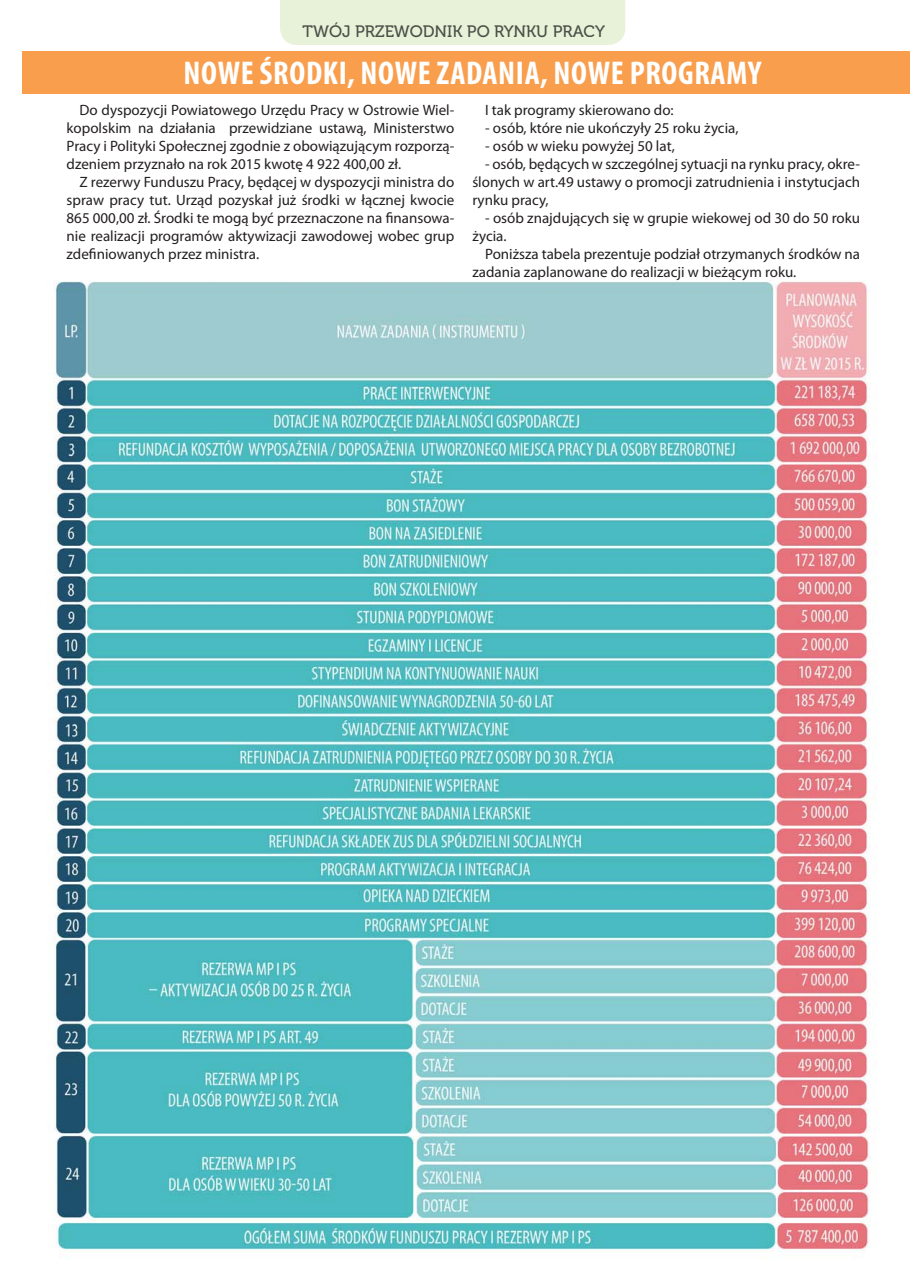
<style>
.page{position:relative;width:910px;height:1280px;background:#fff}
.page>*{position:absolute;margin:0;border:0;box-sizing:border-box;transform-origin:0 0}
.t1{font:700 condensed 33px "Myriad Pro";letter-spacing:.02em;color:#fff}
.t2{font:16.5px "Museo 500";color:#4c5149}
.t3{font:15px/18px "Myriad Pro";color:#231f20;text-align:justify}
</style>
<div class="page">
<div style="left:280px;top:0;width:345px;height:45px;background:#e8f2d8"></div>
<div style="left:303px;top:22px;width:302px;height:15px;background:#e8f2d8"></div>
<img style="left:48px;top:281px;width:829px;height:978px">
<div style="left:23px;top:51px;width:887px;height:43px;background:#f99e4d"></div>
<p class="t2" style="left:303px;top:21px;width:304px">TWÓJ PRZEWODNIK PO RYNKU PRACY</p>
<h1 class="t1" style="left:183px;top:53px;width:579px">NOWE ŚRODKI, NOWE ZADANIA, NOWE PROGRAMY</h1>
<p class="t3" style="left:67px;top:102px;width:389px;text-indent:13px">Do dyspozycji Powiatowego Urzędu Pracy w Ostrowie Wiel&shy;kopolskim na działania przewidziane ustawą, Ministerstwo Pracy i Polityki Społecznej zgodnie z obowiązującym rozporzą&shy;dzeniem przyznało na rok 2015 kwotę 4 922 400,00 zł.</p>
<p class="t3" style="left:67px;top:174px;width:389px;text-indent:13px">Z rezerwy Funduszu Pracy, będącej w dyspozycji ministra do spraw pracy tut. Urząd pozyskał już środki w łącznej kwocie 865 000,00 zł. Środki te mogą być przeznaczone na finansowa&shy;nie realizacji programów aktywizacji zawodowej wobec grup zdefiniowanych przez ministra.</p>
<p class="t3" style="left:485px;top:102px;width:190px">I tak programy skierowano do:</p>
<p class="t3" style="left:485px;top:120px;width:255px">- osób, które nie ukończyły 25 roku życia,</p>
<p class="t3" style="left:485px;top:138px;width:191px">- osób w wieku powyżej 50 lat,</p>
<p class="t3" style="left:472px;top:156px;width:389px;text-indent:13px">- osób, będących w szczególnej sytuacji na rynku pracy, okre&shy;ślonych w art.49 ustawy o promocji zatrudnienia i instytucjach rynku pracy,</p>
<p class="t3" style="left:472px;top:210px;width:389px;text-indent:13px">- osób znajdujących się w grupie wiekowej od 30 do 50 roku życia.</p>
<p class="t3" style="left:472px;top:246px;width:389px;text-indent:13px">Poniższa tabela prezentuje podział otrzymanych środków na zadania zaplanowane do realizacji w bieżącym roku.</p>
</div>
